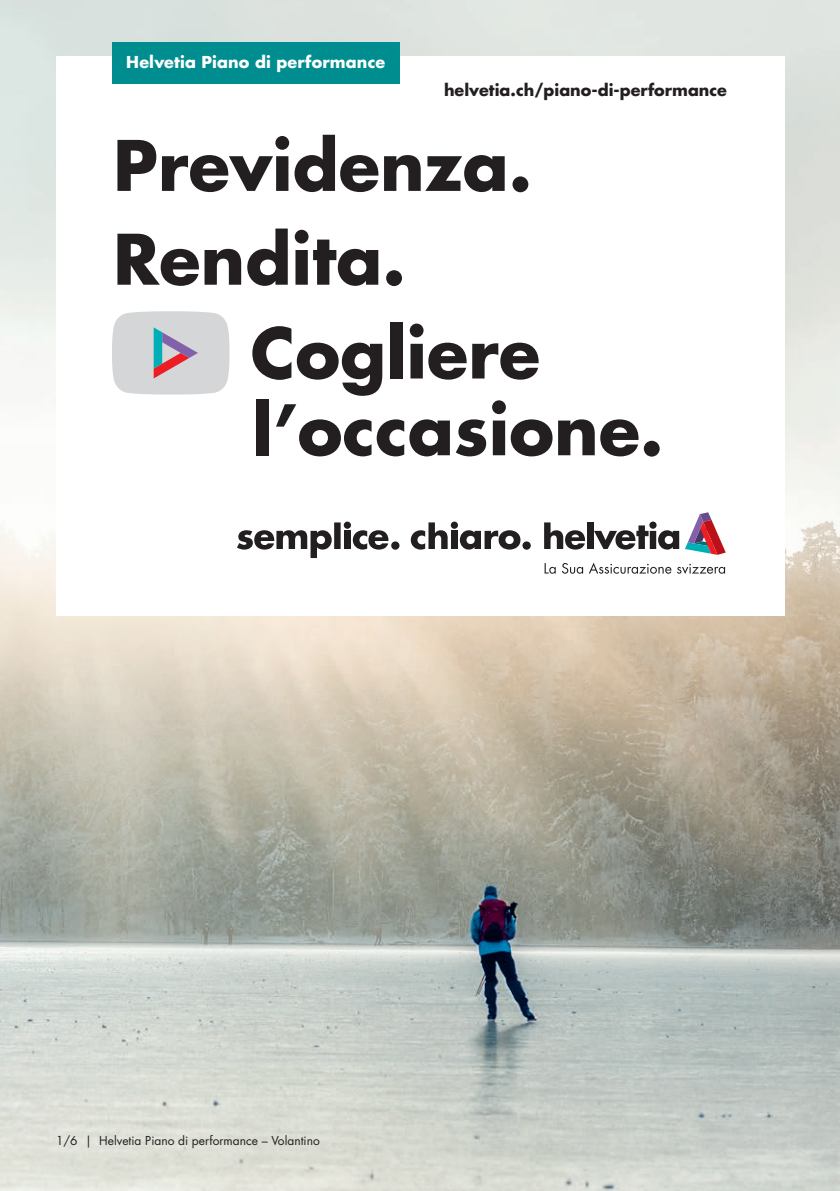
<style>
.page{position:relative;width:840px;height:1191px;background:#fff}
.page>*{position:absolute;margin:0;border:0;box-sizing:border-box;transform-origin:0 0}
._3-Klang-Einzug-neu{font:700 67.6px/76.8px "Futura Std";color:#231f20}
._3-Klang-neu{font:700 67.6px "Futura Std";color:#231f20}
.www_8pt_bold{font:700 16px "Futura Std";color:#231f20}
.t1{font:700 16px "Futura Std";letter-spacing:.01em;color:#fff}
.Pagina_6pt{font:12px "Futura Std";color:#231f20}
</style>
<div class="page">
<img style="left:0;top:0;width:839px;height:1191px">
<div style="left:56px;top:56px;width:727px;height:559px;background:#fff"></div>
<svg style="left:544px;top:522px;width:40px;height:27px"></svg>
<div style="left:586px;top:522px;width:7px;height:27px;background:#231f20"></div>
<svg style="left:593px;top:521px;width:85px;height:28px"></svg>
<svg style="left:685px;top:512px;width:40px;height:43px"></svg>
<svg style="left:544px;top:563px;width:11px;height:11px"></svg>
<svg style="left:562px;top:563px;width:20px;height:11px"></svg>
<svg style="left:589px;top:562px;width:135px;height:12px"></svg>
<svg style="left:237px;top:530px;width:94px;height:28px"></svg>
<svg style="left:352px;top:530px;width:36px;height:19px"></svg>
<div style="left:391px;top:541px;width:8px;height:9px;background:#231f20;border-radius:50%"></div>
<svg style="left:459px;top:530px;width:61px;height:19px"></svg>
<div style="left:522px;top:541px;width:8px;height:9px;background:#231f20;border-radius:50%"></div>
<div style="left:334px;top:522px;width:6px;height:27px;background:#231f20"></div>
<div style="left:344px;top:531px;width:6px;height:18px;background:#231f20"></div>
<svg style="left:343px;top:521px;width:8px;height:8px"></svg>
<svg style="left:410px;top:522px;width:37px;height:27px"></svg>
<div style="left:451px;top:531px;width:6px;height:18px;background:#231f20"></div>
<svg style="left:450px;top:521px;width:7px;height:8px"></svg>
<div style="left:112px;top:42px;width:287px;height:42px;background:#008d90"></div>
<svg style="left:112px;top:311px;width:117px;height:83px;background:#cecdd1"></svg>
<p class="t1" style="left:126px;top:52px;width:260px">Helvetia Piano di performance</p>
<p class="www_8pt_bold" style="left:444px;top:79px;width:284px">helvetia.ch/piano-di-performance</p>
<p class="_3-Klang-neu" style="left:113px;top:121px;width:420px">Previdenza.</p>
<p class="_3-Klang-neu" style="left:113px;top:214px;width:294px">Rendita.</p>
<p class="_3-Klang-Einzug-neu" style="left:250px;top:314px;width:414px">Cogliere l’occasione.</p>
<p class="Pagina_6pt" style="left:56px;top:1132px;width:265px">1/6 | Helvetia Piano di performance – Volantino</p>
</div>
